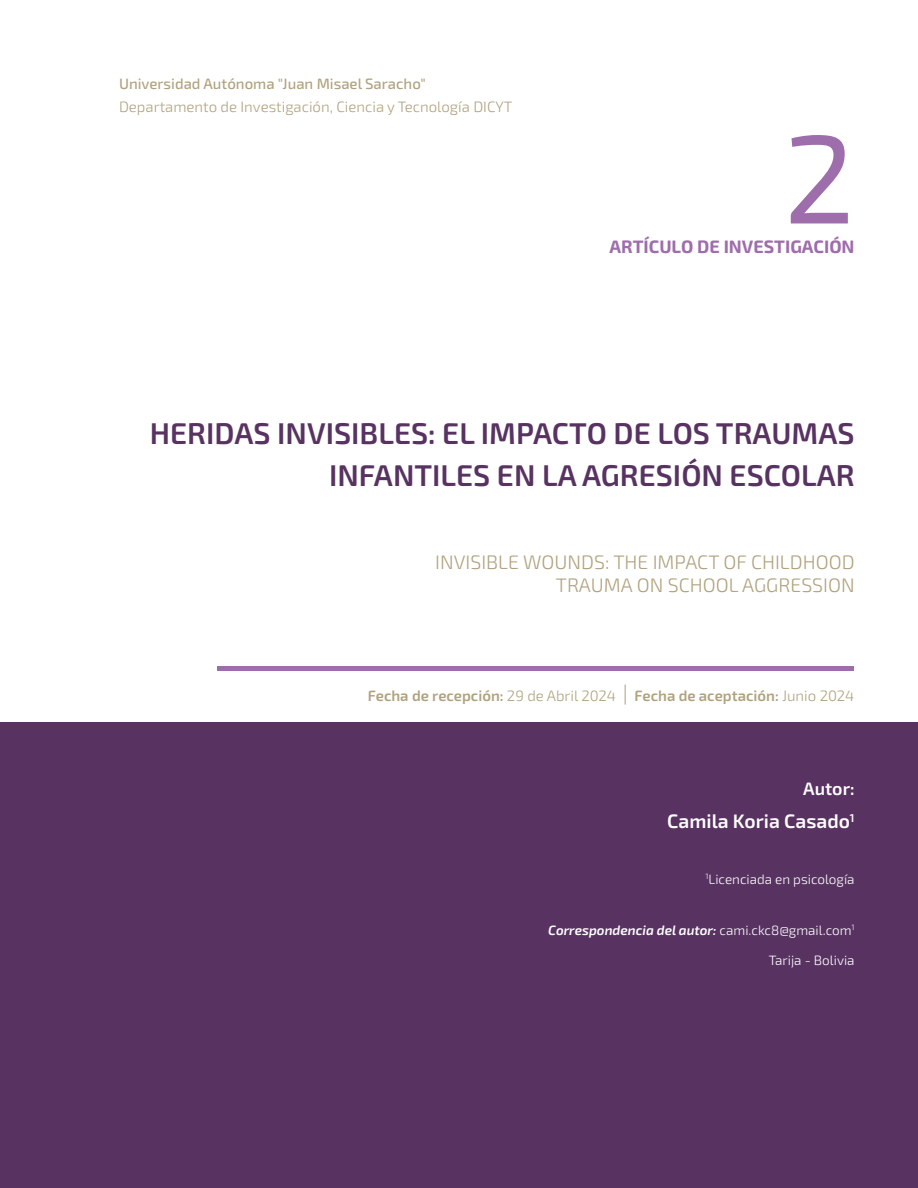
<style>
.page{position:relative;width:918px;height:1188px;background:#fff}
.page>*{position:absolute;margin:0;border:0;box-sizing:border-box;transform-origin:0 0}
.t1{font:126px "Exo 2";color:#9e6dac}
.t2{font:600 30px/42px "Exo 2";color:#583362;text-align:right}
.t3{font:300 19.5px/23.4px "Exo 2";color:#b0a27e;text-align:right}
.t4{font:600 19.5px "Exo 2";color:#fff}
.t5{font:700 18px "Exo 2";color:#9e6dac}
.t6{font:600 18px "Exo 2";color:#fff}
.t7{font:600 15px "Exo 2";color:#b0a27e}
.t8{font:300 15px "Exo 2";color:#b0a27e}
.t9{font:500 15px "Exo 2";color:#b0a27e}
.t10{font:italic 600 13.5px "Exo 2";color:#fff}
.t11{font:300 13.5px "Exo 2";color:#fff}
.s1{font-weight:300}
.s2{font-weight:300;font-size:21px}
.s3{font-weight:300;font-style:normal}
</style>
<div class="page">
<div style="left:0;top:723px;width:918px;height:465px;background:#583362"></div>
<div style="left:218px;top:666px;width:636px;height:5px;background:#9e6dac"></div>
<p class="t9" style="left:119px;top:75px;width:308px">Universidad Autónoma "Juan Misael Saracho"</p>
<p class="t8" style="left:119px;top:98px;width:395px">Departamento de Investigación, Ciencia y Tecnología DICYT</p>
<h1 class="t1" style="left:784px;top:106px;width:72px">2</h1>
<p class="t5" style="left:610px;top:236px;width:247px">ARTÍCULO DE INVESTIGACIÓN</p>
<p class="t2" style="left:150px;top:414px;width:706px">HERIDAS INVISIBLES: EL IMPACTO DE LOS TRAUMAS<br>INFANTILES EN LA AGRESIÓN ESCOLAR</p>
<p class="t3" style="left:435px;top:550px;width:421px">INVISIBLE WOUNDS: THE IMPACT OF CHILDHOOD<br>TRAUMA ON SCHOOL AGGRESSION</p>
<p class="t7" style="left:368px;top:687px;width:488px">Fecha de recepción: <span class="s1">29 de Abril 2024</span> <span class="s2">|</span> Fecha de aceptación: <span class="s1">Junio 2024</span></p>
<p class="t6" style="left:803px;top:778px;width:53px">Autor:</p>
<p class="t4" style="left:667px;top:810px;width:189px">Camila Koria Casado<sup>1</sup></p>
<p class="t11" style="left:705px;top:871px;width:151px"><sup>1</sup>Licenciada en psicología</p>
<p class="t10" style="left:548px;top:922px;width:308px">Correspondencia del autor: <span class="s3">cami.ckc8@gmail.com</span><sup>1</sup></p>
<p class="t11" style="left:769px;top:952px;width:87px">Tarija - Bolivia</p>
</div>
